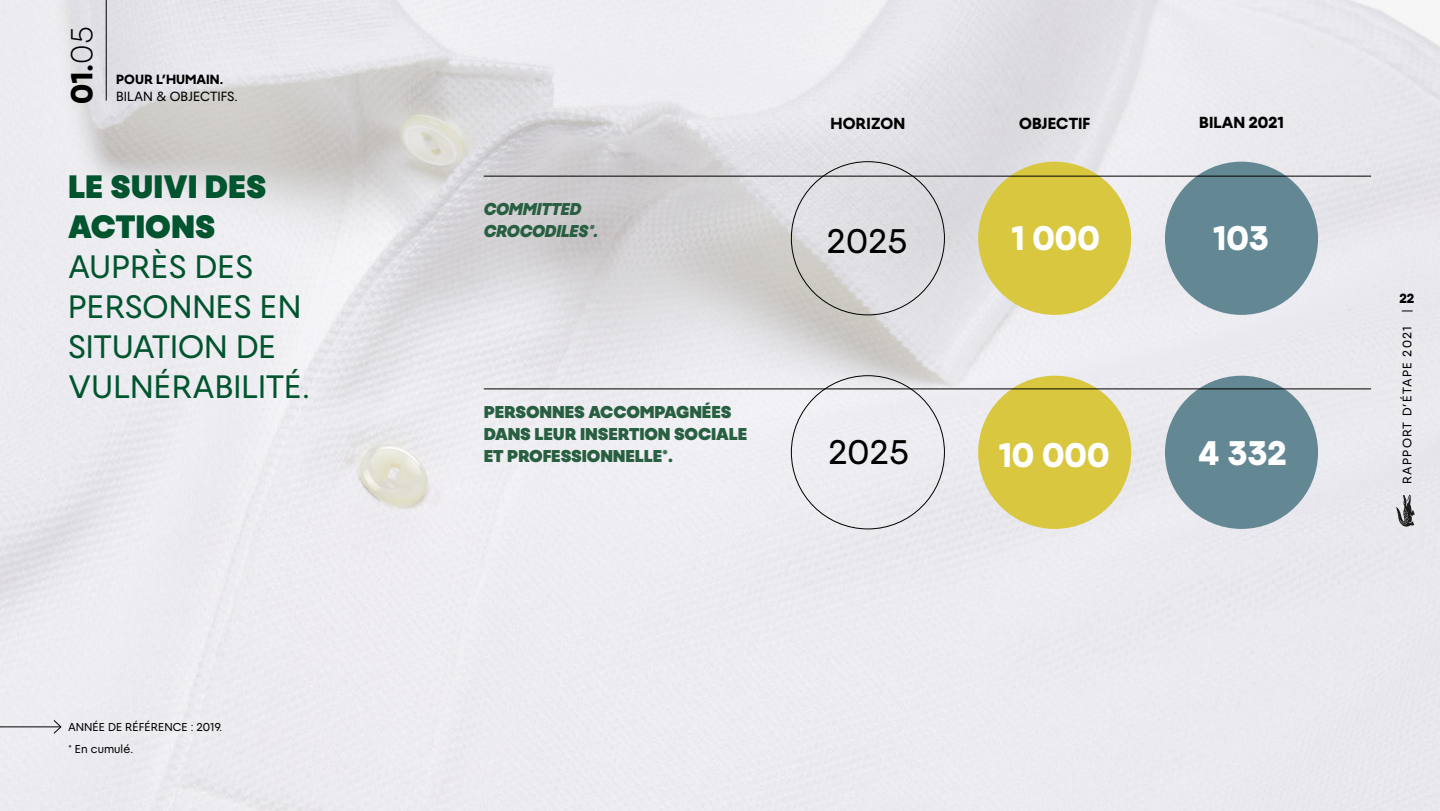
<style>
.page{position:relative;width:1440px;height:811px;background:#fff}
.page>*{position:absolute;margin:0;border:0;box-sizing:border-box;transform-origin:0 0}
.t1{font:800 35.8px "Lacoste";color:#fff}
.t2{font:35.8px "Lacoste";color:#000}
.t3{font:34px/40px "Lacoste";color:#00542e}
.t4{font:900 34px/40px "Lacoste";color:#00542e}
.t5{font:800 32px "Lacoste";color:#000}
.t6{font:900 18px/22px "Lacoste";letter-spacing:-.01em;color:#285f41}
.t7{font:italic 900 18px/22px "Lacoste";letter-spacing:-.01em;color:#285f41}
.t8{font:800 16.8px "Lacoste";color:#000}
.t9{font:14px "Lacoste";color:#000}
.t10{font:800 14px "Lacoste";color:#000}
.t11{font:13px "Lacoste";letter-spacing:.09em;color:#000}
.t12{font:12px/21.6px "Lacoste";color:#000}
.s1{font-weight:300}
</style>
<div class="page">
<img style="left:0;top:0;width:1440px;height:810px">
<svg style="left:1396px;top:494px;width:19px;height:32px"></svg>
<hr style="left:106px;top:0;width:1px;height:100px;background:#000">
<div style="left:1165px;top:375px;width:153px;height:153px;background:#638893;border-radius:50%"></div>
<div style="left:1165px;top:161px;width:153px;height:154px;background:#638893;border-radius:50%"></div>
<div style="left:978px;top:375px;width:153px;height:153px;background:#d8c73f;border-radius:50%"></div>
<div style="left:978px;top:161px;width:153px;height:154px;background:#d8c73f;border-radius:50%"></div>
<hr style="left:484px;top:175px;width:887px;height:1px;background:#000">
<hr style="left:484px;top:388px;width:887px;height:1px;background:#000">
<hr style="left:0;top:726px;width:61px;height:1px;background:#000">
<svg style="left:53px;top:718px;width:9px;height:16px"></svg>
<h3 class="t5" style="left:62px;top:103px;width:79px;rotate:-90deg">01.<span class="s1">05</span></h3>
<p class="t10" style="left:116px;top:71px;width:109px">POUR L’HUMAIN.</p>
<p class="t9" style="left:116px;top:87px;width:123px">BILAN &amp; OBJECTIFS.</p>
<h2 class="t4" style="left:68px;top:166px;width:200px">LE SUIVI DES<br>ACTIONS</h2>
<h2 class="t3" style="left:68px;top:245px;width:244px">AUPRÈS DES<br>PERSONNES EN<br>SITUATION DE<br>VULNÉRABILITÉ.</h2>
<p class="t12" style="left:68px;top:715px;width:156px">ANNÉE DE RÉFÉRENCE : 2019. * En cumulé.</p>
<p class="t7" style="left:484px;top:197px;width:116px">COMMITTED<br>CROCODILES*.</p>
<p class="t6" style="left:484px;top:400px;width:265px">PERSONNES ACCOMPAGNÉES<br>DANS LEUR INSERTION SOCIALE<br>ET PROFESSIONNELLE*.</p>
<p class="t8" style="left:831px;top:113px;width:76px">HORIZON</p>
<p class="t8" style="left:1019px;top:113px;width:73px">OBJECTIF</p>
<p class="t8" style="left:1199px;top:113px;width:86px">BILAN 2021</p>
<h1 class="t2" style="left:827px;top:219px;width:83px">2025</h1>
<h1 class="t2" style="left:828px;top:430px;width:83px">2025</h1>
<h1 class="t1" style="left:1011px;top:217px;width:90px">1 000</h1>
<h1 class="t1" style="left:998px;top:433px;width:113px">10 000</h1>
<h1 class="t1" style="left:1213px;top:217px;width:57px">103</h1>
<h1 class="t1" style="left:1198px;top:431px;width:90px">4 332</h1>
<p class="t10" style="left:1399px;top:290px;width:17px">22</p>
<p class="t11" style="left:1399px;top:483px;width:159px;rotate:-90deg">RAPPORT D’ÉTAPE 2021</p>
</div>
